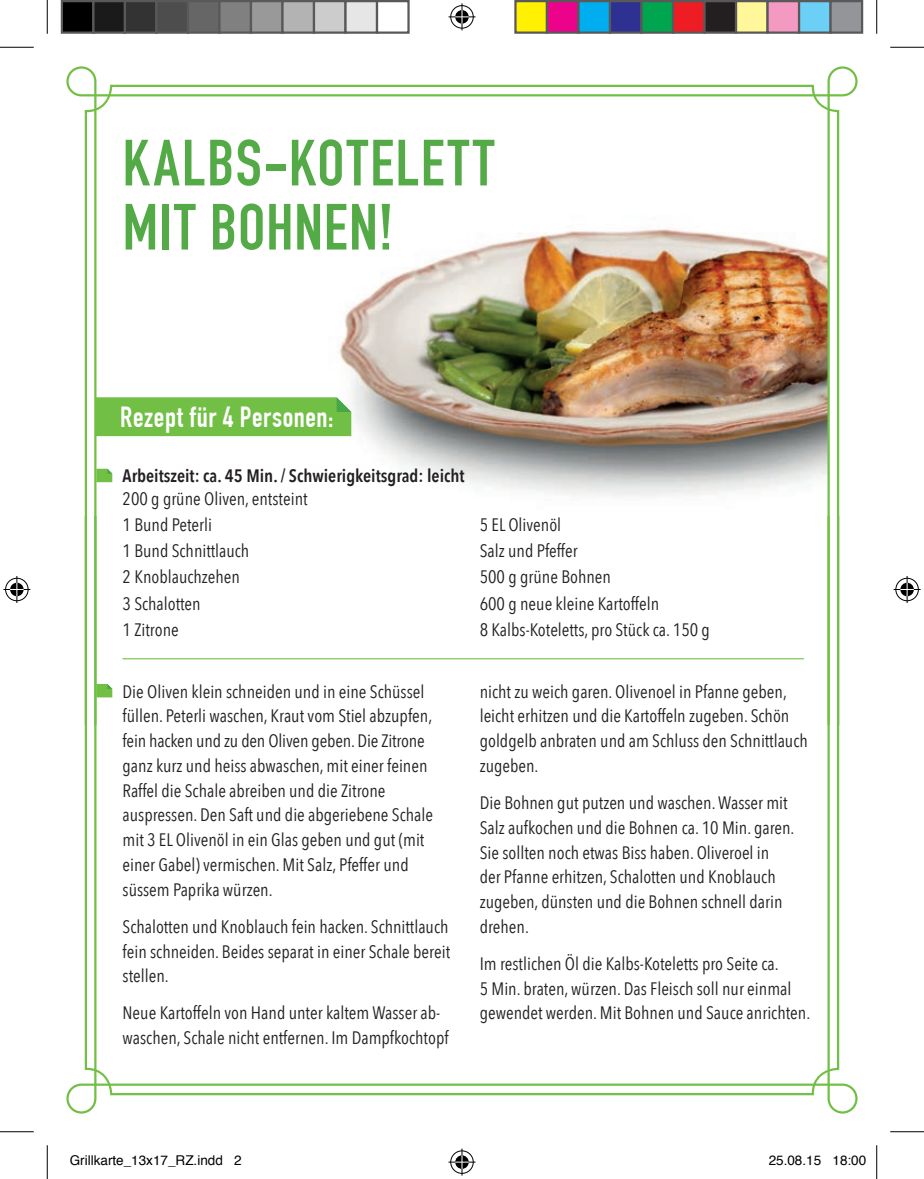
<style>
.page{position:relative;width:924px;height:1179px;background:#fff}
.page>*{position:absolute;margin:0;border:0;box-sizing:border-box;transform-origin:0 0}
.t1{font:700 64.12px/64.1px "DIN Condensed";letter-spacing:.025em;color:#54aa46}
.t2{font:700 28.57px "DIN Condensed";letter-spacing:.02em;color:#fff}
.t3{font:18px/24.8px "Avenir Next Condensed";color:#231f20}
.t4{font:600 18px "Avenir Next Condensed";color:#231f20}
.t5{font:13.5px "Helvetica";color:#000}
</style>
<div class="page">
<img style="left:66px;top:66px;width:791px;height:450px">
<svg style="left:66px;top:516px;width:791px;height:597px"></svg>
<hr style="left:0;top:47px;width:34px;height:1px;background:#000">
<hr style="left:890px;top:47px;width:34px;height:1px;background:#000">
<hr style="left:0;top:1131px;width:34px;height:1px;background:#000">
<hr style="left:890px;top:1131px;width:34px;height:1px;background:#000">
<hr style="left:47px;top:0;width:1px;height:34px;background:#000">
<hr style="left:47px;top:1145px;width:1px;height:34px;background:#000">
<hr style="left:876px;top:0;width:1px;height:34px;background:#000">
<hr style="left:876px;top:1145px;width:1px;height:34px;background:#000">
<svg style="left:448px;top:3px;width:27px;height:27px"></svg>
<svg style="left:448px;top:1148px;width:27px;height:27px"></svg>
<svg style="left:3px;top:576px;width:27px;height:27px"></svg>
<svg style="left:893px;top:576px;width:27px;height:27px"></svg>
<div style="left:62px;top:1px;width:31px;height:32px;background:#000"></div>
<div style="left:61px;top:0;width:33px;height:34px;border:2px solid #595959"></div>
<div style="left:93px;top:1px;width:32px;height:32px;background:#1a1a1a"></div>
<div style="left:92px;top:0;width:34px;height:34px;border:2px solid #595959"></div>
<div style="left:125px;top:1px;width:31px;height:32px;background:#333"></div>
<div style="left:124px;top:0;width:34px;height:34px;border:2px solid #595959"></div>
<div style="left:156px;top:1px;width:32px;height:32px;background:#4d4d4d"></div>
<div style="left:155px;top:0;width:34px;height:34px;border:2px solid #595959"></div>
<div style="left:188px;top:1px;width:31px;height:32px;background:#666"></div>
<div style="left:187px;top:0;width:33px;height:34px;border:2px solid #595959"></div>
<div style="left:219px;top:1px;width:32px;height:32px;background:#808080"></div>
<div style="left:218px;top:0;width:34px;height:34px;border:2px solid #595959"></div>
<div style="left:251px;top:1px;width:31px;height:32px;background:#999"></div>
<div style="left:250px;top:0;width:34px;height:34px;border:2px solid #595959"></div>
<div style="left:282px;top:1px;width:32px;height:32px;background:#b3b3b3"></div>
<div style="left:281px;top:0;width:34px;height:34px;border:2px solid #595959"></div>
<div style="left:314px;top:1px;width:31px;height:32px;background:#ccc"></div>
<div style="left:313px;top:0;width:33px;height:34px;border:2px solid #595959"></div>
<div style="left:345px;top:1px;width:32px;height:32px;background:#e6e6e6"></div>
<div style="left:344px;top:0;width:34px;height:34px;border:2px solid #595959"></div>
<div style="left:376px;top:0;width:34px;height:34px;border:2px solid #595959"></div>
<div style="left:515px;top:1px;width:32px;height:32px;background:#fff101"></div>
<div style="left:514px;top:0;width:34px;height:34px;border:2px solid #595959"></div>
<div style="left:547px;top:1px;width:31px;height:32px;background:#ed028c"></div>
<div style="left:546px;top:0;width:33px;height:34px;border:2px solid #595959"></div>
<div style="left:578px;top:1px;width:32px;height:32px;background:#00aeef"></div>
<div style="left:577px;top:0;width:34px;height:34px;border:2px solid #595959"></div>
<div style="left:610px;top:1px;width:31px;height:32px;background:#2e3092"></div>
<div style="left:609px;top:0;width:33px;height:34px;border:2px solid #595959"></div>
<div style="left:641px;top:1px;width:32px;height:32px;background:#00a54f"></div>
<div style="left:640px;top:0;width:34px;height:34px;border:2px solid #595959"></div>
<div style="left:673px;top:1px;width:31px;height:32px;background:#ee1d23"></div>
<div style="left:672px;top:0;width:33px;height:34px;border:2px solid #595959"></div>
<div style="left:704px;top:1px;width:32px;height:32px;background:#231f20"></div>
<div style="left:703px;top:0;width:34px;height:34px;border:2px solid #595959"></div>
<div style="left:736px;top:1px;width:31px;height:32px;background:#fff79a"></div>
<div style="left:735px;top:0;width:33px;height:34px;border:2px solid #595959"></div>
<div style="left:767px;top:1px;width:32px;height:32px;background:#f499c2"></div>
<div style="left:766px;top:0;width:34px;height:34px;border:2px solid #595959"></div>
<div style="left:799px;top:1px;width:31px;height:32px;background:#6bcff6"></div>
<div style="left:798px;top:0;width:33px;height:34px;border:2px solid #595959"></div>
<div style="left:830px;top:1px;width:32px;height:32px;background:#939598"></div>
<div style="left:829px;top:0;width:34px;height:34px;border:2px solid #595959"></div>
<h1 class="t1" style="left:123px;top:131px;width:373px">KALBS-KOTELETT<br>MIT BOHNEN!</h1>
<h2 class="t2" style="left:120px;top:400px;width:215px">Rezept für 4 Personen:</h2>
<p class="t4" style="left:123px;top:460px;width:343px">Arbeitszeit: ca. 45 Min. / Schwierigkeitsgrad: leicht</p>
<p class="t3" style="left:123px;top:485px;width:187px;line-height:26.1px">200 g grüne Oliven, entsteint<br>1 Bund Peterli<br>1 Bund Schnittlauch<br>2 Knoblauchzehen<br>3 Schalotten<br>1 Zitrone</p>
<p class="t3" style="left:480px;top:511px;width:232px;line-height:26.1px">5 EL Olivenöl<br>Salz und Pfeffer<br>500 g grüne Bohnen<br>600 g neue kleine Kartoffeln<br>8 Kalbs-Koteletts, pro Stück ca. 150 g</p>
<p class="t3" style="left:123px;top:678px;width:312px">Die Oliven klein schneiden und in eine Schüssel füllen. Peterli waschen, Kraut vom Stiel abzupfen, fein hacken und zu den Oliven geben. Die Zitrone ganz kurz und heiss abwaschen, mit einer feinen Raffel die Schale abreiben und die Zitrone auspressen. Den Saft und die abgeriebene Schale mit 3 EL Olivenöl in ein Glas geben und gut (mit einer Gabel) vermischen. Mit Salz, Pfeffer und süssem Paprika würzen.</p>
<p class="t3" style="left:123px;top:913px;width:329px;text-align:justify">Schalotten und Knoblauch fein hacken. Schnittlauch fein schneiden. Beides separat in einer Schale bereit stellen.</p>
<p class="t3" style="left:123px;top:1000px;width:327px">Neue Kartoffeln von Hand unter kaltem Wasser ab&shy;waschen, Schale nicht entfernen. Im Dampfkochtopf</p>
<p class="t3" style="left:480px;top:678px;width:330px">nicht zu weich garen. Olivenoel in Pfanne geben, leicht erhitzen und die Kartoffeln zugeben. Schön goldgelb anbraten und am Schluss den Schnittlauch zugeben.</p>
<p class="t3" style="left:480px;top:789px;width:316px">Die Bohnen gut putzen und waschen. Wasser mit Salz aufkochen und die Bohnen ca. 10 Min. garen.<br>Sie sollten noch etwas Biss haben. Oliveroel in der Pfanne erhitzen, Schalotten und Knoblauch zugeben, dünsten und die Bohnen schnell darin drehen.</p>
<p class="t3" style="left:480px;top:950px;width:332px">Im restlichen Öl die Kalbs-Koteletts pro Seite ca.<br>5 Min. braten, würzen. Das Fleisch soll nur einmal gewendet werden. Mit Bohnen und Sauce anrichten.</p>
<p class="t5" style="left:70px;top:1150px;width:173px">Grillkarte_13x17_RZ.indd 2</p>
<p class="t5" style="left:768px;top:1150px;width:99px">25.08.15 18:00</p>
</div>
